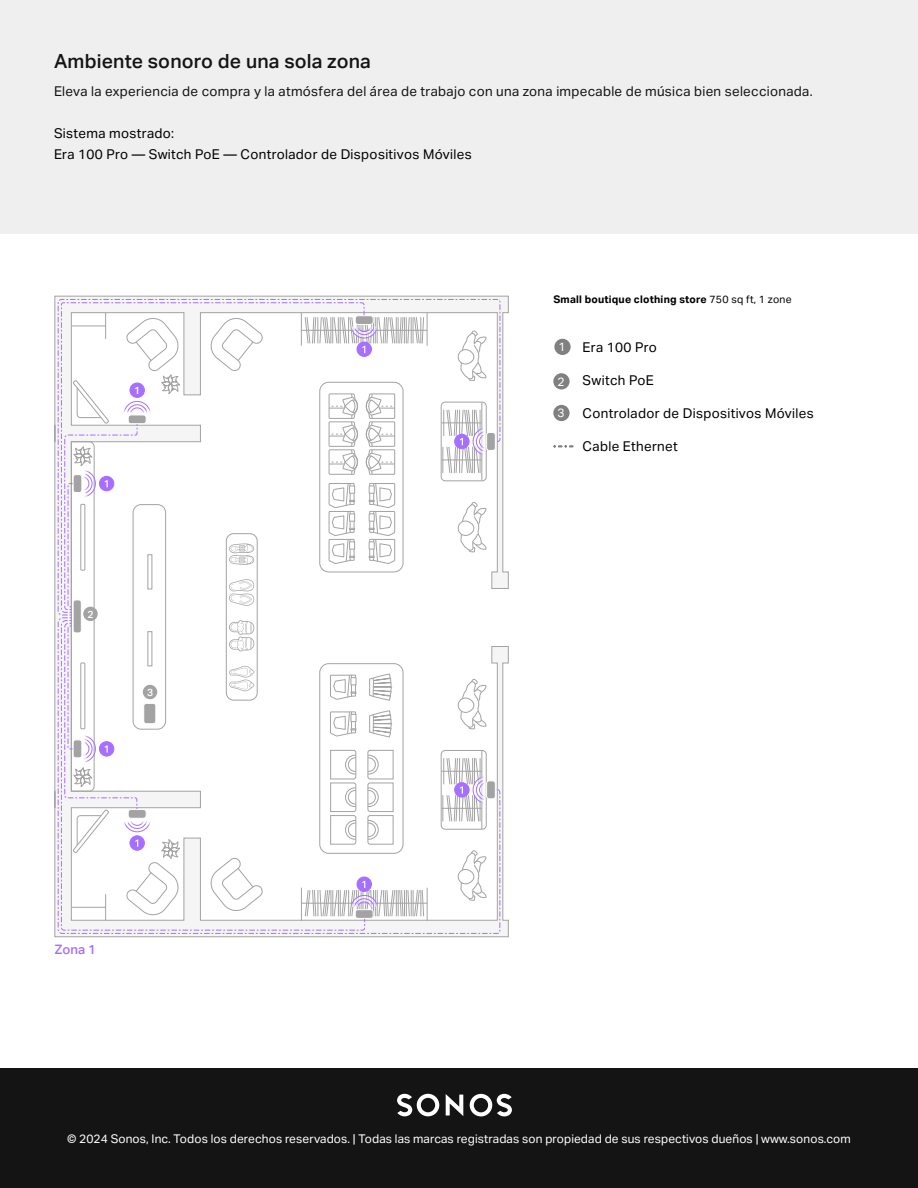
<style>
.page{position:relative;width:918px;height:1188px;background:#fff}
.page>*{position:absolute;margin:0;border:0;box-sizing:border-box;transform-origin:0 0}
.t1{font:500 19.5px "Aktiv Grotesk";letter-spacing:.01em;color:#141414}
.t2{font:13.5px/21px "Aktiv Grotesk";letter-spacing:.02em;color:#000}
.t3{font:13.5px "Aktiv Grotesk";letter-spacing:.02em;color:#141414}
.t4{font:500 13.05px "Aktiv Grotesk";color:#a76fff}
.t5{font:12px "Aktiv Grotesk";letter-spacing:.005em;color:#fff}
.t6{font:700 10.5px "Aktiv Grotesk";letter-spacing:.02em;color:#000}
.t7{font:500 10.35px "Aktiv Grotesk";color:#fff}
.s1{font-weight:400}
</style>
<div class="page">
<div style="left:0;top:0;width:918px;height:234px;background:#efefef"></div>
<div style="left:0;top:1068px;width:918px;height:120px;background:#141414"></div>
<svg style="left:446px;top:1094px;width:17px;height:22px"></svg>
<svg style="left:397px;top:1094px;width:42px;height:22px"></svg>
<svg style="left:470px;top:1094px;width:42px;height:22px"></svg>
<div style="left:554px;top:339px;width:17px;height:16px;background:#808081;border-radius:50%"></div>
<div style="left:553px;top:373px;width:17px;height:16px;background:#808081;border-radius:50%"></div>
<div style="left:553px;top:405px;width:17px;height:16px;background:#808081;border-radius:50%"></div>
<svg style="left:554px;top:445px;width:19px;height:2px"></svg>
<svg style="left:54px;top:295px;width:455px;height:643px"></svg>
<svg style="left:54px;top:791px;width:1px;height:17px"></svg>
<svg style="left:54px;top:425px;width:1px;height:17px"></svg>
<svg style="left:57px;top:299px;width:444px;height:317px"></svg>
<svg style="left:57px;top:617px;width:444px;height:317px"></svg>
<svg style="left:60px;top:620px;width:306px;height:311px"></svg>
<svg style="left:64px;top:313px;width:123px;height:607px"></svg>
<div style="left:73px;top:475px;width:9px;height:18px;background:#a3a3a3;border-radius:3px"></div>
<div style="left:73px;top:474px;width:9px;height:19px;border:1px solid #fff;border-radius:3px"></div>
<div style="left:73px;top:740px;width:9px;height:18px;background:#a3a3a3;border-radius:3px"></div>
<div style="left:73px;top:739px;width:9px;height:19px;border:1px solid #fff;border-radius:3px"></div>
<div style="left:128px;top:415px;width:18px;height:9px;background:#a3a3a3;border-radius:3px"></div>
<div style="left:128px;top:415px;width:19px;height:9px;border:1px solid #fff;border-radius:3px"></div>
<div style="left:128px;top:810px;width:18px;height:8px;background:#a3a3a3;border-radius:3px"></div>
<div style="left:128px;top:809px;width:19px;height:10px;border:1px solid #fff;border-radius:3px"></div>
<div style="left:355px;top:316px;width:18px;height:8px;background:#a3a3a3;border-radius:3px"></div>
<div style="left:355px;top:315px;width:19px;height:10px;border:1px solid #fff;border-radius:3px"></div>
<div style="left:487px;top:432px;width:8px;height:18px;background:#a3a3a3;border-radius:3px"></div>
<div style="left:486px;top:432px;width:10px;height:19px;border:1px solid #fff;border-radius:3px"></div>
<div style="left:355px;top:910px;width:18px;height:8px;background:#a3a3a3;border-radius:3px"></div>
<div style="left:355px;top:909px;width:19px;height:10px;border:1px solid #fff;border-radius:3px"></div>
<div style="left:487px;top:781px;width:8px;height:18px;background:#a3a3a3;border-radius:3px"></div>
<div style="left:486px;top:780px;width:10px;height:19px;border:1px solid #fff;border-radius:3px"></div>
<div style="left:73px;top:600px;width:8px;height:33px;background:#a3a3a3;border-radius:3px"></div>
<div style="left:73px;top:600px;width:9px;height:33px;border:1px solid #fff;border-radius:3px"></div>
<h1 class="t1" style="left:54px;top:50px;width:318px">Ambiente sonoro de una sola zona</h1>
<p class="t3" style="left:54px;top:84px;width:760px">Eleva la experiencia de compra y la atmósfera del área de trabajo con una zona impecable de música bien seleccionada.</p>
<p class="t2" style="left:54px;top:123px;width:419px">Sistema mostrado:<br>Era 100 Pro — Switch PoE — Controlador de Dispositivos Móviles</p>
<p class="t7" style="left:134px;top:384px;width:8px">1</p>
<p class="t7" style="left:87px;top:608px;width:8px">2</p>
<p class="t7" style="left:147px;top:686px;width:8px">3</p>
<p class="t4" style="left:55px;top:942px;width:42px">Zona 1</p>
<p class="t6" style="left:553px;top:294px;width:240px">Small boutique clothing store <span class="s1">750 sq ft, 1 zone</span></p>
<p class="t2" style="left:583px;top:337px;width:76px">Era 100 Pro</p>
<p class="t2" style="left:583px;top:370px;width:73px">Switch PoE</p>
<p class="t2" style="left:583px;top:403px;width:233px">Controlador de Dispositivos Móviles</p>
<p class="t2" style="left:583px;top:436px;width:97px">Cable Ethernet</p>
<p class="t5" style="left:559px;top:340px;width:9px">1</p>
<p class="t5" style="left:557px;top:374px;width:9px">2</p>
<p class="t5" style="left:557px;top:406px;width:9px">3</p>
<p class="t5" style="left:67px;top:1131px;width:785px">© 2024 Sonos, Inc. Todos los derechos reservados. | Todas las marcas registradas son propiedad de sus respectivos dueños | www.sonos.com</p>
</div>
